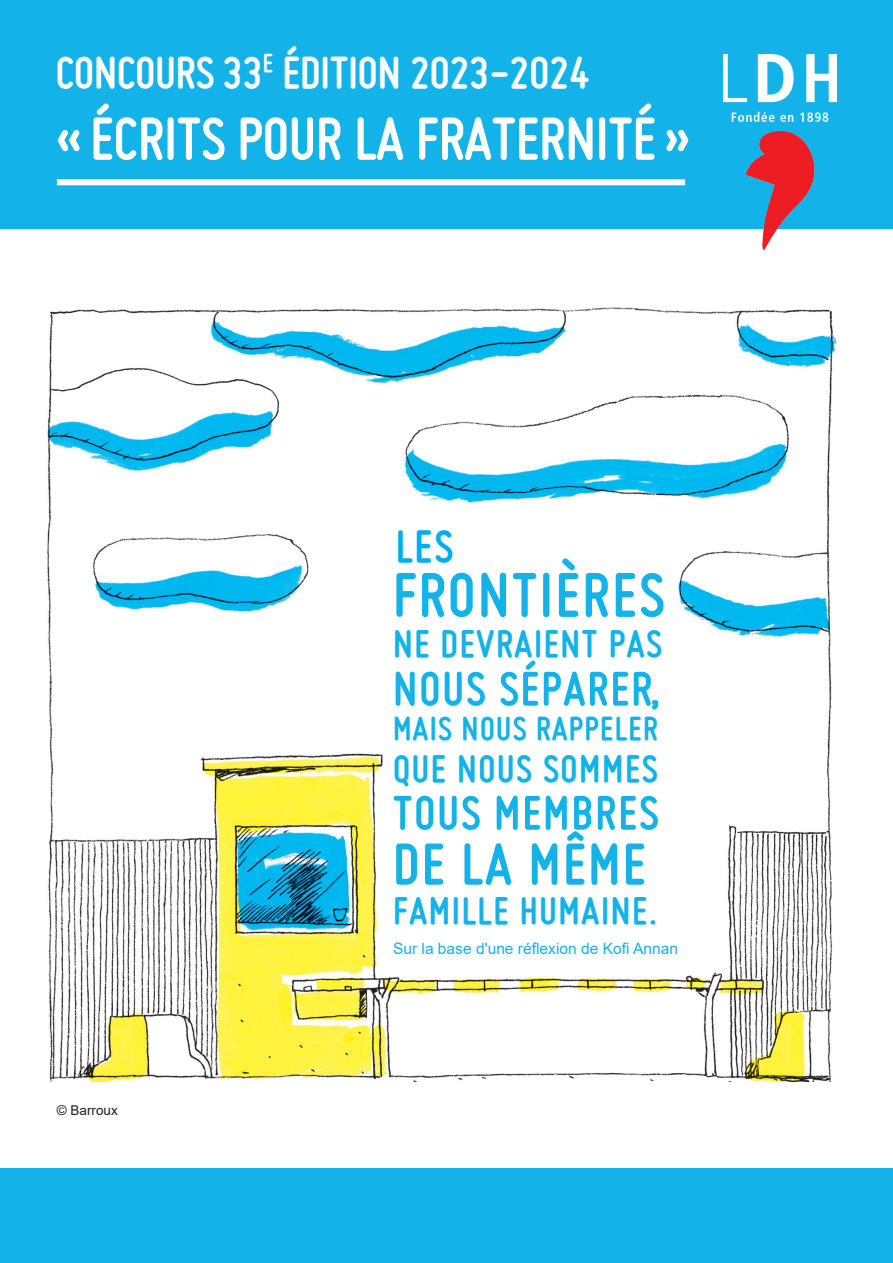
<style>
.page{position:relative;width:893px;height:1263px;background:#fff}
.page>*{position:absolute;margin:0;border:0;box-sizing:border-box;transform-origin:0 0}
.t1{font:700 65.7px "Miso";letter-spacing:.04em;color:#13b2e8}
.t2{font:700 63.3px "Miso";color:#fff}
.t3{font:700 61.65px "Miso";letter-spacing:.04em;color:#13b2e8}
.t4{font:700 50.7px "Miso";letter-spacing:.04em;color:#13b2e8}
.t5{font:700 48.45px "Miso";color:#00aeef}
.t6{font:700 47.85px "Miso";color:#fff}
.t7{font:700 41.1px "Miso";letter-spacing:.04em;color:#13b2e8}
.t8{font:700 35.55px "Miso";letter-spacing:.04em;color:#13b2e8}
.t9{font:15.6px "Arial";color:#13b2e8}
.t10{font:13.5px "Arial";color:#231f20}
</style>
<div class="page">
<img style="left:47px;top:307px;width:790px;height:774px">
<div style="left:0;top:0;width:893px;height:229px;background:#13b2e8"></div>
<div style="left:57px;top:179px;width:628px;height:6px;background:#fff"></div>
<img style="left:723px;top:54px;width:113px;height:196px">
<div style="left:0;top:1168px;width:893px;height:95px;background:#13b2e8"></div>
<p class="t6" style="left:56px;top:45px;width:535px">CONCOURS 33<sup>E</sup> ÉDITION 2023-2024</p>
<p class="t2" style="left:56px;top:103px;width:636px">« ÉCRITS POUR LA FRATERNITÉ »</p>
<p class="t5" style="left:396px;top:519px;width:59px">LES</p>
<p class="t1" style="left:393px;top:558px;width:273px">FRONTIÈRES</p>
<p class="t7" style="left:393px;top:620px;width:270px">NE DEVRAIENT PAS</p>
<p class="t4" style="left:393px;top:660px;width:268px">NOUS SÉPARER,</p>
<p class="t8" style="left:393px;top:709px;width:266px">MAIS NOUS RAPPELER</p>
<p class="t7" style="left:393px;top:745px;width:266px">QUE NOUS SOMMES</p>
<p class="t4" style="left:393px;top:784px;width:267px">TOUS MEMBRES</p>
<p class="t3" style="left:393px;top:829px;width:254px">DE LA MÊME</p>
<p class="t7" style="left:393px;top:887px;width:265px">FAMILLE HUMAINE.</p>
<p class="t10" style="left:57px;top:1100px;width:62px">© Barroux</p>
<p class="t9" style="left:393px;top:938px;width:287px">Sur la base d'une réflexion de Kofi Annan</p>
</div>
